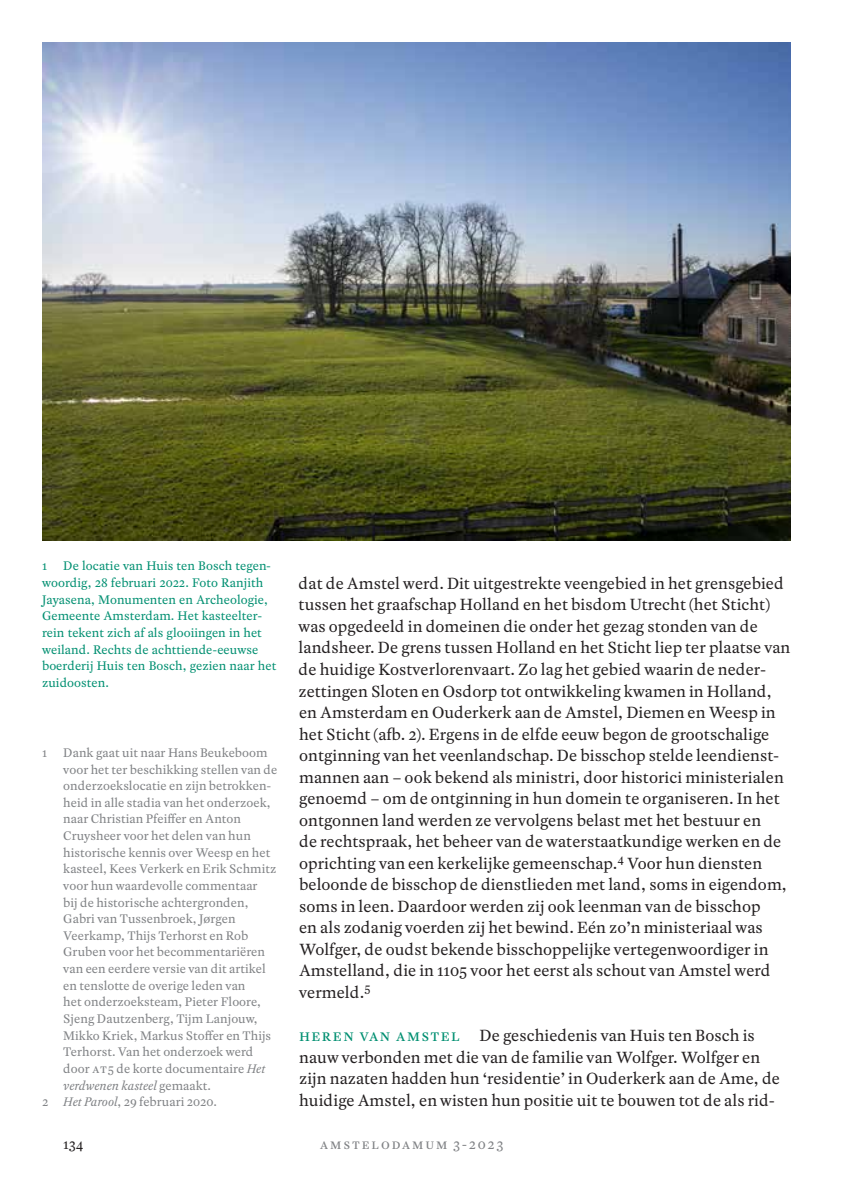
<style>
.page{position:relative;width:844px;height:1191px;background:#fff}
.page>*{position:absolute;margin:0;border:0;box-sizing:border-box;transform-origin:0 0}
.Standaard{font:17.15px/21.5px "Rosart";color:#231f20}
.t1{font:14.88px "Rosart";letter-spacing:.125em;color:#808285}
.t2{font:14.88px "Rosart";color:#231f20}
.t3{font:13.12px/16.6px "Rosart";color:#808285}
.t4{font:13.12px/16.6px "Rosart";color:#008f71}
.s1{font-style:italic}
.s2{color:#008f71}
</style>
<div class="page">
<img style="left:42px;top:42px;width:748px;height:499px">
<p class="t4" style="left:42px;top:557px;width:236px">1 De locatie van Huis ten Bosch tegen&shy;woordig, 28 februari 2022. Foto Ranjith Jayasena, Monumenten en Archeologie, Gemeente Amsterdam. Het kasteelter&shy;rein tekent zich af als glooiingen in het weiland. Rechts de achttiende-eeuwse boerderij Huis ten Bosch, gezien naar het zuidoosten.</p>
<p class="t3" style="left:63px;top:744px;width:215px;text-indent:-21px">1 Dank gaat uit naar Hans Beukeboom voor het ter beschikking stellen van de onderzoekslocatie en zijn betrokken&shy;heid in alle stadia van het onderzoek, naar Christian Pfeiffer en Anton Cruysheer voor het delen van hun historische kennis over Weesp en het kasteel, Kees Verkerk en Erik Schmitz voor hun waardevolle commentaar<br>bij de historische achtergronden, Gabri van Tussenbroek, Jørgen Veerkamp, Thijs Terhorst en Rob Gruben voor het becommentariëren van een eerdere versie van dit artikel en tenslotte de overige leden van<br>het onderzoeksteam, Pieter Floore, Sjeng Dautzenberg, Tijm Lanjouw, Mikko Kriek, Markus Stoffer en Thijs Terhorst. Van het onderzoek werd door at5 de korte documentaire <span class="s1">Het verdwenen kasteel</span> gemaakt.</p>
<p class="t3" style="left:42px;top:1093px;width:176px">2 <span class="s1">Het Parool</span>, 29 februari 2020.</p>
<p class="Standaard" style="left:298px;top:572px;width:493px">dat de Amstel werd. Dit uitgestrekte veengebied in het grensgebied tussen het graafschap Holland en het bisdom Utrecht (het Sticht) was opgedeeld in domeinen die onder het gezag stonden van de landsheer. De grens tussen Holland en het Sticht liep ter plaatse van de huidige Kostverlorenvaart. Zo lag het gebied waarin de neder&shy;zettingen Sloten en Osdorp tot ontwikkeling kwamen in Holland, en Amsterdam en Ouderkerk aan de Amstel, Diemen en Weesp in het Sticht (afb. 2). Ergens in de elfde eeuw begon de grootschalige ontginning van het veenlandschap. De bisschop stelde leendienst&shy;mannen aan – ook bekend als ministri, door historici ministerialen genoemd – om de ontginning in hun domein te organiseren. In het ontgonnen land werden ze vervolgens belast met het bestuur en<br>de rechtspraak, het beheer van de waterstaatkundige werken en de oprichting van een kerkelijke gemeenschap.<sup>4</sup> Voor hun diensten beloonde de bisschop de dienstlieden met land, soms in eigendom, soms in leen. Daardoor werden zij ook leenman van de bisschop<br>en als zodanig voerden zij het bewind. Eén zo’n ministeriaal was Wolfger, de oudst bekende bisschoppelijke vertegenwoordiger in Amstelland, die in 1105 voor het eerst als schout van Amstel werd vermeld.<sup>5</sup></p>
<p class="Standaard" style="left:299px;top:1024px;width:482px"><span class="s2">heren van amstel</span> De geschiedenis van Huis ten Bosch is nauw verbonden met die van de familie van Wolfger. Wolfger en zijn nazaten hadden hun ‘residentie’ in Ouderkerk aan de Ame, de huidige Amstel, en wisten hun positie uit te bouwen tot de als rid-</p>
<p class="t2" style="left:63px;top:1133px;width:22px">134</p>
<p class="t1" style="left:320px;top:1133px;width:185px">amstelodamum 3-2023</p>
</div>
